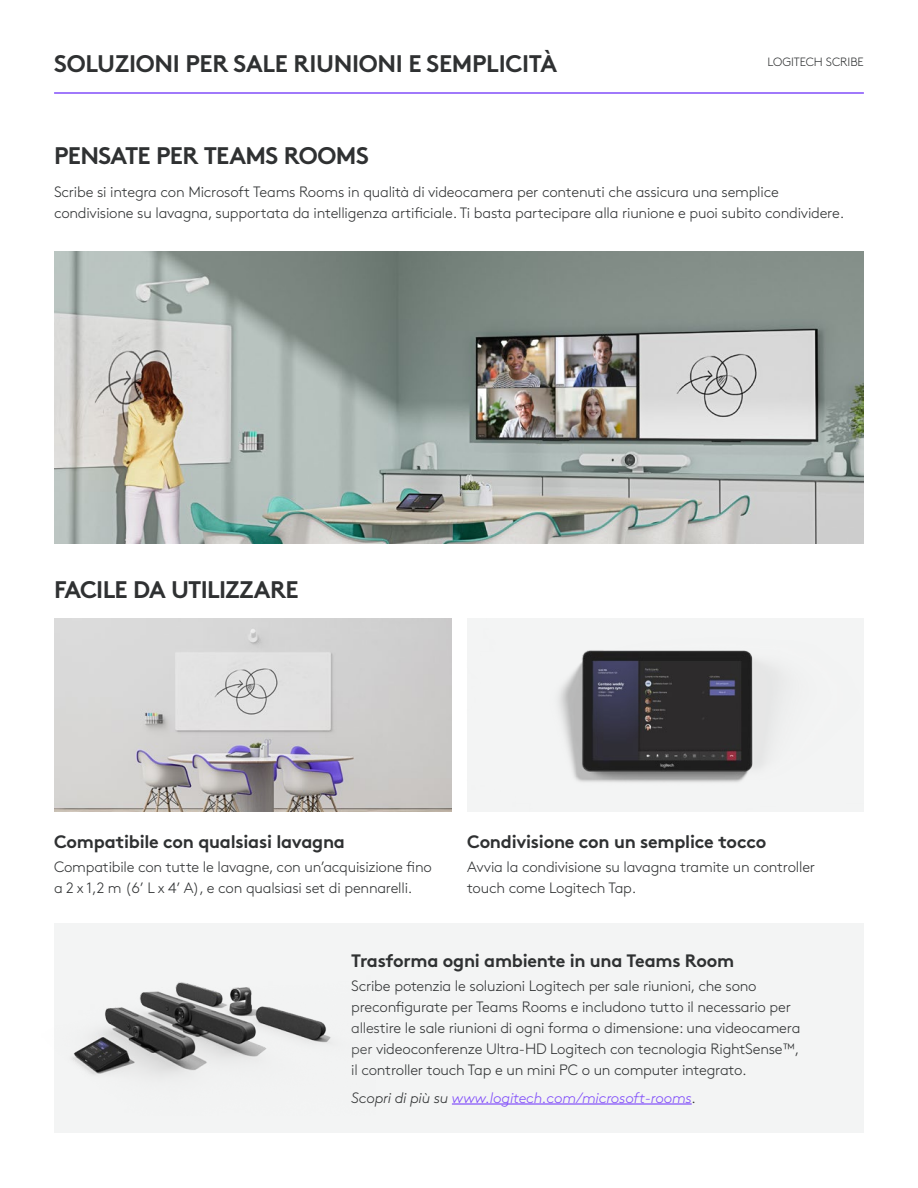
<style>
.page{position:relative;width:918px;height:1188px;background:#fff}
.page>*{position:absolute;margin:0;border:0;box-sizing:border-box;transform-origin:0 0}
.t1{font:700 24px "Brown Pro";letter-spacing:-.02em;color:#2f3132}
.t2{font:700 18px "Brown Pro";letter-spacing:-.015em;color:#2f3132}
.t3{font:300 15px/21px "Brown Pro";letter-spacing:-.015em;color:#2f3132}
.t4{font:italic 300 15px "Brown Pro";letter-spacing:-.015em;color:#814efa}
.t5{font:300 12px "Brown Pro";letter-spacing:-.005em;color:#2f3132}
.s1{color:#2f3132}
</style>
<div class="page">
<hr style="left:54px;top:92px;width:810px;height:2px;background:#814efa">
<img style="left:467px;top:618px;width:397px;height:194px">
<div style="left:54px;top:923px;width:810px;height:210px;background:#f3f4f4"></div>
<hr style="left:452px;top:1103px;width:240px;height:2px;background:#814efa">
<img style="left:54px;top:252px;width:810px;height:291px">
<img style="left:54px;top:618px;width:397px;height:194px">
<img style="left:72px;top:982px;width:259px;height:94px">
<h1 class="t1" style="left:54px;top:44px;width:505px">SOLUZIONI PER SALE RIUNIONI E SEMPLICITÀ</h1>
<p class="t5" style="left:767px;top:53px;width:98px">LOGITECH SCRIBE</p>
<h1 class="t1" style="left:54px;top:136px;width:316px">PENSATE PER TEAMS ROOMS</h1>
<p class="t3" style="left:54px;top:180px;width:792px">Scribe si integra con Microsoft Teams Rooms in qualità di videocamera per contenuti che assicura una semplice condivisione su lavagna, supportata da intelligenza artificiale. Ti basta partecipare alla riunione e puoi subito condividere.</p>
<h1 class="t1" style="left:54px;top:570px;width:246px">FACILE DA UTILIZZARE</h1>
<p class="t2" style="left:54px;top:827px;width:293px">Compatibile con qualsiasi lavagna</p>
<p class="t3" style="left:54px;top:855px;width:379px">Compatibile con tutte le lavagne, con un’acquisizione fino a 2 x 1,2 m (6’ L x 4’ A), e con qualsiasi set di pennarelli.</p>
<p class="t2" style="left:467px;top:827px;width:301px">Condivisione con un semplice tocco</p>
<p class="t3" style="left:467px;top:855px;width:350px">Avvia la condivisione su lavagna tramite un controller touch come Logitech Tap.</p>
<p class="t2" style="left:351px;top:946px;width:385px">Trasforma ogni ambiente in una Teams Room</p>
<p class="t3" style="left:351px;top:974px;width:451px">Scribe potenzia le soluzioni Logitech per sale riunioni, che sono preconfigurate per Teams Rooms e includono tutto il necessario per allestire le sale riunioni di ogni forma o dimensione: una videocamera per videoconferenze Ultra-HD Logitech con tecnologia RightSense™, il controller touch Tap e un mini PC o un computer integrato.</p>
<p class="t4" style="left:351px;top:1086px;width:347px"><span class="s1">Scopri di più su</span> www.logitech.com/microsoft-rooms<span class="s1">.</span></p>
</div>
